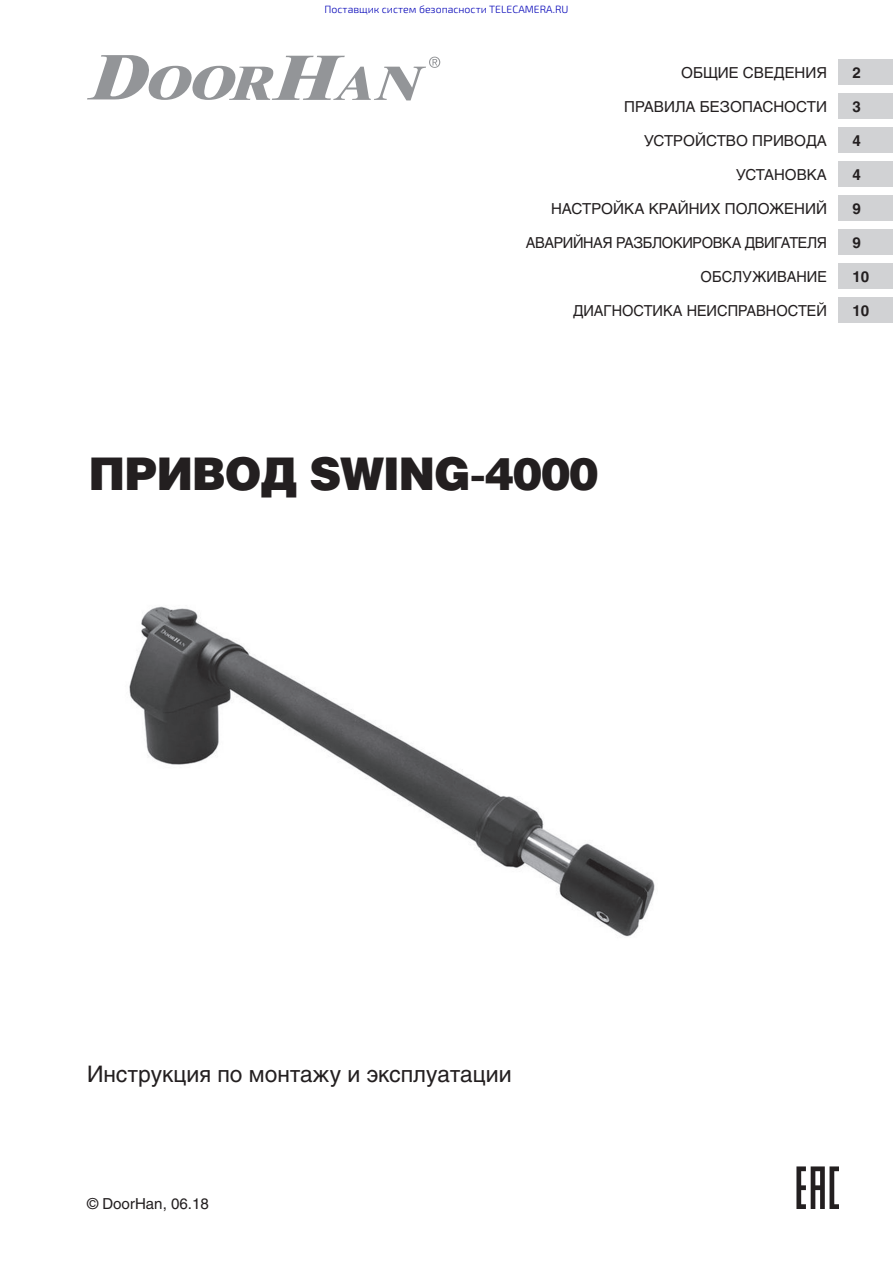
<style>
.page{position:relative;width:893px;height:1263px;background:#fff}
.page>*{position:absolute;margin:0;border:0;box-sizing:border-box;transform-origin:0 0}
.t1{font:900 45px "Helios";letter-spacing:-.03em;color:#231f20}
.t2{font:22.5px "Helios";color:#231f20}
.t3{font:15px "Helios";color:#231f20}
.t4{font:15px "Helios";color:#231f20;scale:.96 1}
.t5{font:15px "Helios";letter-spacing:-.025em;color:#231f20;scale:.96 1}
.t6{font:700 15px "Helios";color:#231f20}
.t7{font:300 10.5px "Exo 2.0";color:#0000b7}
</style>
<div class="page">
<div style="left:839px;top:297px;width:54px;height:26px;background:#d1d2d4"></div>
<div style="left:838px;top:264px;width:55px;height:25px;background:#d1d2d4"></div>
<div style="left:839px;top:60px;width:54px;height:25px;background:#d1d2d4"></div>
<div style="left:839px;top:94px;width:54px;height:25px;background:#d1d2d4"></div>
<div style="left:839px;top:128px;width:54px;height:25px;background:#d1d2d4"></div>
<div style="left:839px;top:162px;width:54px;height:25px;background:#d1d2d4"></div>
<div style="left:839px;top:196px;width:54px;height:25px;background:#d1d2d4"></div>
<div style="left:839px;top:230px;width:54px;height:25px;background:#d1d2d4"></div>
<img style="left:129px;top:606px;width:526px;height:331px">
<svg style="left:87px;top:55px;width:353px;height:45px"></svg>
<svg style="left:796px;top:1166px;width:43px;height:43px"></svg>
<p class="t7" style="left:325px;top:5px;width:245px">Поставщик систем безопасности TELECAMERA.RU</p>
<p class="t3" style="left:681px;top:64px;width:147px">ОБЩИЕ СВЕДЕНИЯ</p>
<p class="t6" style="left:852px;top:64px;width:10px">2</p>
<p class="t3" style="left:624px;top:98px;width:204px">ПРАВИЛА БЕЗОПАСНОСТИ</p>
<p class="t6" style="left:852px;top:98px;width:10px">3</p>
<p class="t3" style="left:644px;top:132px;width:184px">УСТРОЙСТВО ПРИВОДА</p>
<p class="t6" style="left:852px;top:132px;width:10px">4</p>
<p class="t3" style="left:736px;top:166px;width:92px">УСТАНОВКА</p>
<p class="t6" style="left:852px;top:166px;width:10px">4</p>
<p class="t3" style="left:551px;top:200px;width:277px">НАСТРОЙКА КРАЙНИХ ПОЛОЖЕНИЙ</p>
<p class="t6" style="left:852px;top:200px;width:10px">9</p>
<p class="t5" style="left:526px;top:234px;width:315px">АВАРИЙНАЯ РАЗБЛОКИРОВКА ДВИГАТЕЛЯ</p>
<p class="t6" style="left:852px;top:234px;width:10px">9</p>
<p class="t4" style="left:701px;top:268px;width:133px">ОБСЛУЖИВАНИЕ</p>
<p class="t6" style="left:852px;top:268px;width:18px">10</p>
<p class="t4" style="left:573px;top:302px;width:266px">ДИАГНОСТИКА НЕИСПРАВНОСТЕЙ</p>
<p class="t6" style="left:852px;top:302px;width:18px">10</p>
<h1 class="t1" style="left:88px;top:446px;width:512px">ПРИВОД SWING-4000</h1>
<h2 class="t2" style="left:87px;top:1060px;width:426px">Инструкция по монтажу и эксплуатации</h2>
<p class="t3" style="left:87px;top:1195px;width:123px">© DoorHan, 06.18</p>
</div>
